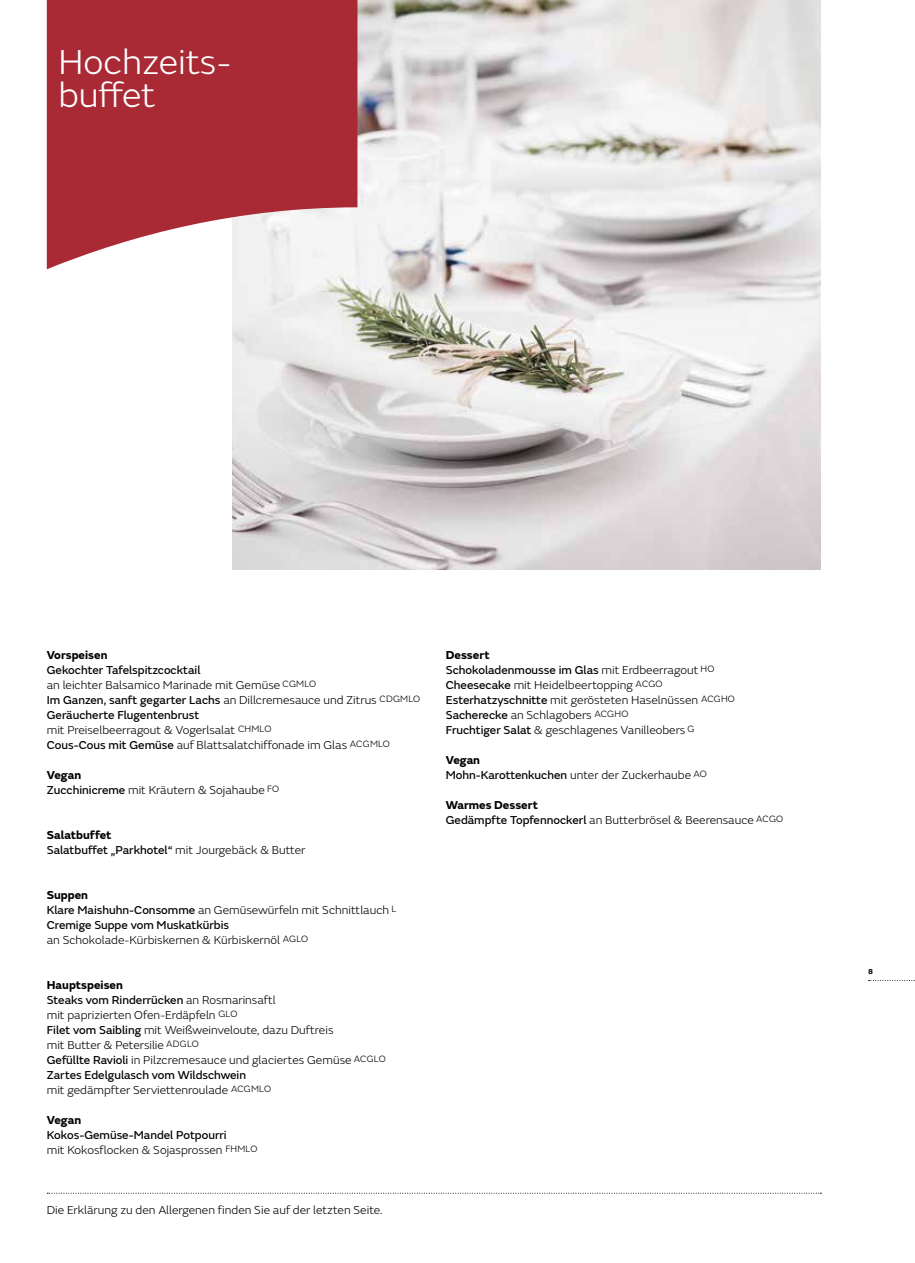
<style>
.page{position:relative;width:915px;height:1263px;background:#fff}
.page>*{position:absolute;margin:0;border:0;box-sizing:border-box;transform-origin:0 0}
.t1{font:300 36px/33px "FS Emeric";color:#fff}
.t2{font:300 12px/15px "FS Emeric";color:#000}
.t3{font:12px/15px "FS Emeric Core";color:#000}
.t4{font:700 12px "FS Emeric";color:#000}
.t5{font:700 7.5px "FS Emeric";color:#000}
.s1{font-family:"FS Emeric";font-weight:300}
.s2{font-family:"FS Emeric Core";font-weight:400}
.s3{font-weight:700}
</style>
<div class="page">
<svg style="left:47px;top:1193px;width:774px;height:1px"></svg>
<svg style="left:868px;top:980px;width:47px;height:1px"></svg>
<img style="left:232px;top:0;width:588px;height:569px">
<svg style="left:47px;top:0;width:310px;height:269px;background:#b44751"></svg>
<h1 class="t1" style="left:58px;top:44px;width:174px">Hochzeits&shy;buffet</h1>
<p class="t4" style="left:47px;top:646px;width:62px">Vorspeisen</p>
<p class="t3" style="left:47px;top:662px;width:155px">Gekochter Tafelspitzcocktail</p>
<p class="t2" style="left:47px;top:677px;width:271px">an leichter Balsamico Marinade mit Gemüse <sup>CGMLO</sup></p>
<p class="t3" style="left:47px;top:692px;width:375px">Im Ganzen, sanft gegarter Lachs <span class="s1">an Dillcremesauce und Zitrus</span> <sup>CDGMLO<br></sup>Geräucherte Flugentenbrust</p>
<p class="t2" style="left:47px;top:722px;width:344px">mit Preiselbeerragout &amp; Vogerlsalat <sup>CHMLO<br></sup><span class="s2">Cous-Cous mit Gemüse</span> auf Blattsalatchiffonade im Glas <sup>ACGMLO</sup></p>
<p class="t2" style="left:47px;top:767px;width:234px"><span class="s3">Vegan<br></span><span class="s2">Zucchinicreme</span> mit Kräutern &amp; Sojahaube <sup>FO</sup></p>
<p class="t4" style="left:47px;top:826px;width:66px">Salatbuffet</p>
<p class="t3" style="left:47px;top:842px;width:260px">Salatbuffet „Parkhotel“ <span class="s1">mit Jourgebäck &amp; Butter</span></p>
<p class="t2" style="left:47px;top:887px;width:351px"><span class="s3">Suppen<br></span><span class="s2">Klare Maishuhn-Consomme</span> an Gemüsewürfeln mit Schnittlauch <sup>L</sup></p>
<p class="t3" style="left:47px;top:917px;width:184px">Cremige Suppe vom Muskatkürbis</p>
<p class="t2" style="left:47px;top:932px;width:263px">an Schokolade-Kürbiskernen &amp; Kürbiskernöl <sup>AGLO</sup></p>
<p class="t4" style="left:47px;top:976px;width:78px">Hauptspeisen</p>
<p class="t3" style="left:47px;top:992px;width:230px">Steaks vom Rinderrücken <span class="s1">an Rosmarinsaftl</span></p>
<p class="t2" style="left:47px;top:1007px;width:340px">mit paprizierten Ofen-Erdäpfeln <sup>GLO<br></sup><span class="s2">Filet vom Saibling</span> mit Weißweinveloute, dazu Duftreis<br>mit Butter &amp; Petersilie <sup>ADGLO<br></sup><span class="s2">Gefüllte Ravioli</span> in Pilzcremesauce und glaciertes Gemüse <sup>ACGLO</sup></p>
<p class="t3" style="left:47px;top:1067px;width:201px">Zartes Edelgulasch vom Wildschwein</p>
<p class="t2" style="left:47px;top:1082px;width:226px">mit gedämpfter Serviettenroulade <sup>ACGMLO</sup></p>
<p class="t4" style="left:47px;top:1111px;width:36px">Vegan</p>
<p class="t3" style="left:47px;top:1127px;width:181px">Kokos-Gemüse-Mandel Potpourri</p>
<p class="t2" style="left:47px;top:1142px;width:212px">mit Kokosflocken &amp; Sojasprossen <sup>FHMLO</sup></p>
<p class="t2" style="left:47px;top:1202px;width:337px">Die Erklärung zu den Allergenen finden Sie auf der letzten Seite.</p>
<p class="t4" style="left:445px;top:646px;width:45px">Dessert</p>
<p class="t3" style="left:445px;top:662px;width:270px">Schokoladenmousse im Glas <span class="s1">mit Erdbeerragout</span> <sup>HO</sup></p>
<p class="t2" style="left:445px;top:677px;width:290px"><span class="s2">Cheesecake</span> mit Heidelbeertopping <sup>ACGO </sup><span class="s2">Esterhatzyschnitte</span> mit gerösteten Haselnüssen <sup>ACGHO </sup><span class="s2">Sacherecke</span> an Schlagobers <sup>ACGHO<br></sup><span class="s2">Fruchtiger Salat</span> &amp; geschlagenes Vanilleobers <sup>G</sup></p>
<p class="t4" style="left:445px;top:751px;width:36px">Vegan</p>
<p class="t3" style="left:445px;top:767px;width:262px">Mohn-Karottenkuchen <span class="s1">unter der Zuckerhaube</span> <sup>AO</sup></p>
<p class="t2" style="left:445px;top:797px;width:339px"><span class="s3">Warmes Dessert<br></span><span class="s2">Gedämpfte Topfennockerl</span> an Butterbrösel &amp; Beerensauce <sup>ACGO</sup></p>
<p class="t5" style="left:867px;top:966px;width:6px">8</p>
</div>
